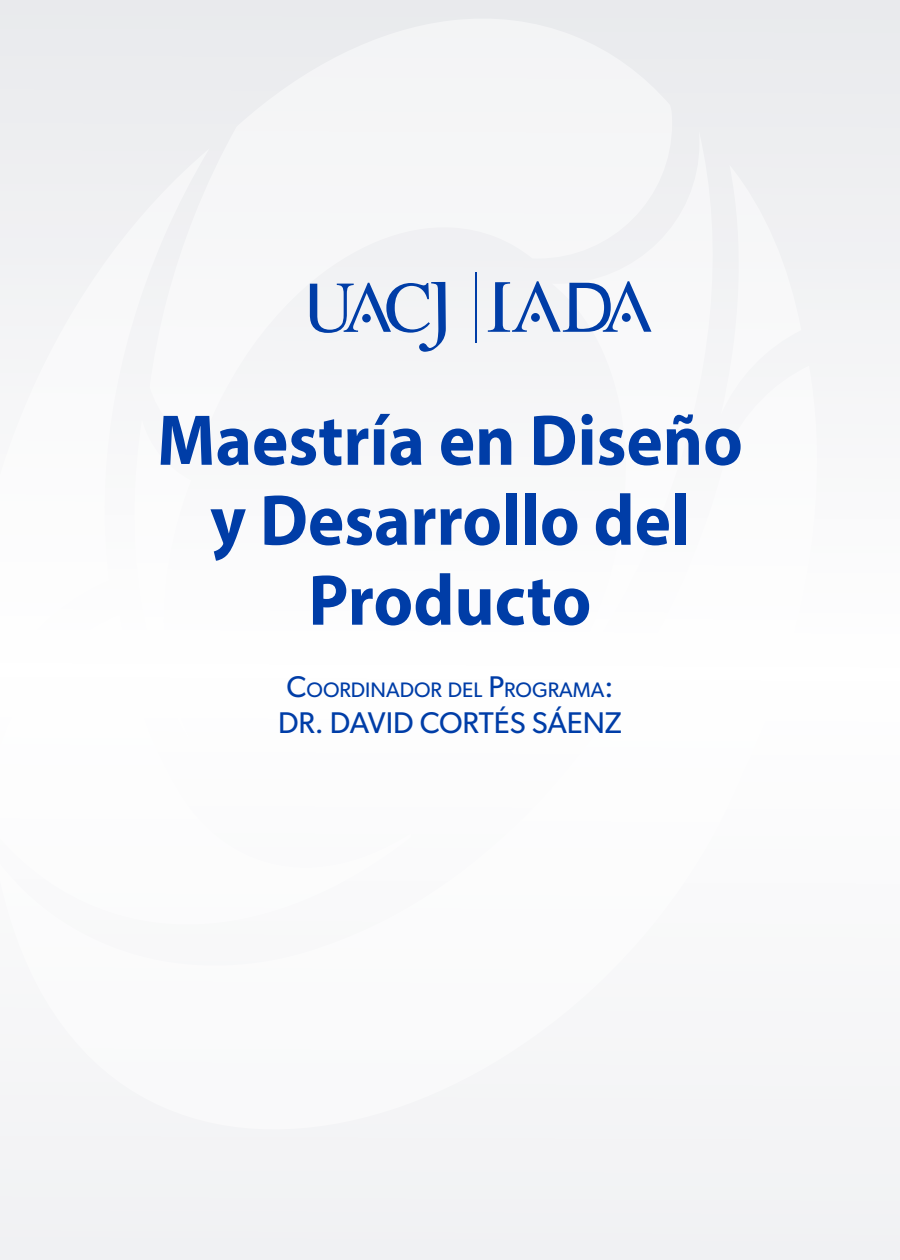
<style>
.page{position:relative;width:900px;height:1260px;background:#f6f6f8}
.page>*{position:absolute;margin:0;border:0;box-sizing:border-box;transform-origin:0 0}
.t1{font:700 72.5px/80px "Myriad Pro";color:#003da7;text-align:center;scale:.95 1}
.t2{font:30px "Gibson";color:#003da7}
.t3{font:21px "Gibson";color:#003da7}
.s1{font-size:30px}
</style>
<div class="page">
<hr style="left:475px;top:272px;width:1px;height:70px;background:#003da7">
<svg style="left:310px;top:282px;width:136px;height:70px"></svg>
<svg style="left:488px;top:281px;width:163px;height:51px"></svg>
<p class="t1" style="left:157px;top:398px;width:618px">Maestría en Diseño y Desarrollo del<br>Producto</p>
<p class="t3" style="left:287px;top:677px;width:328px"><span class="s1">C</span>OORDINADOR DEL <span class="s1">P</span>ROGRAMA<span class="s1">:</span></p>
<p class="t2" style="left:278px;top:704px;width:345px">DR. DAVID CORTÉS SÁENZ</p>
</div>
